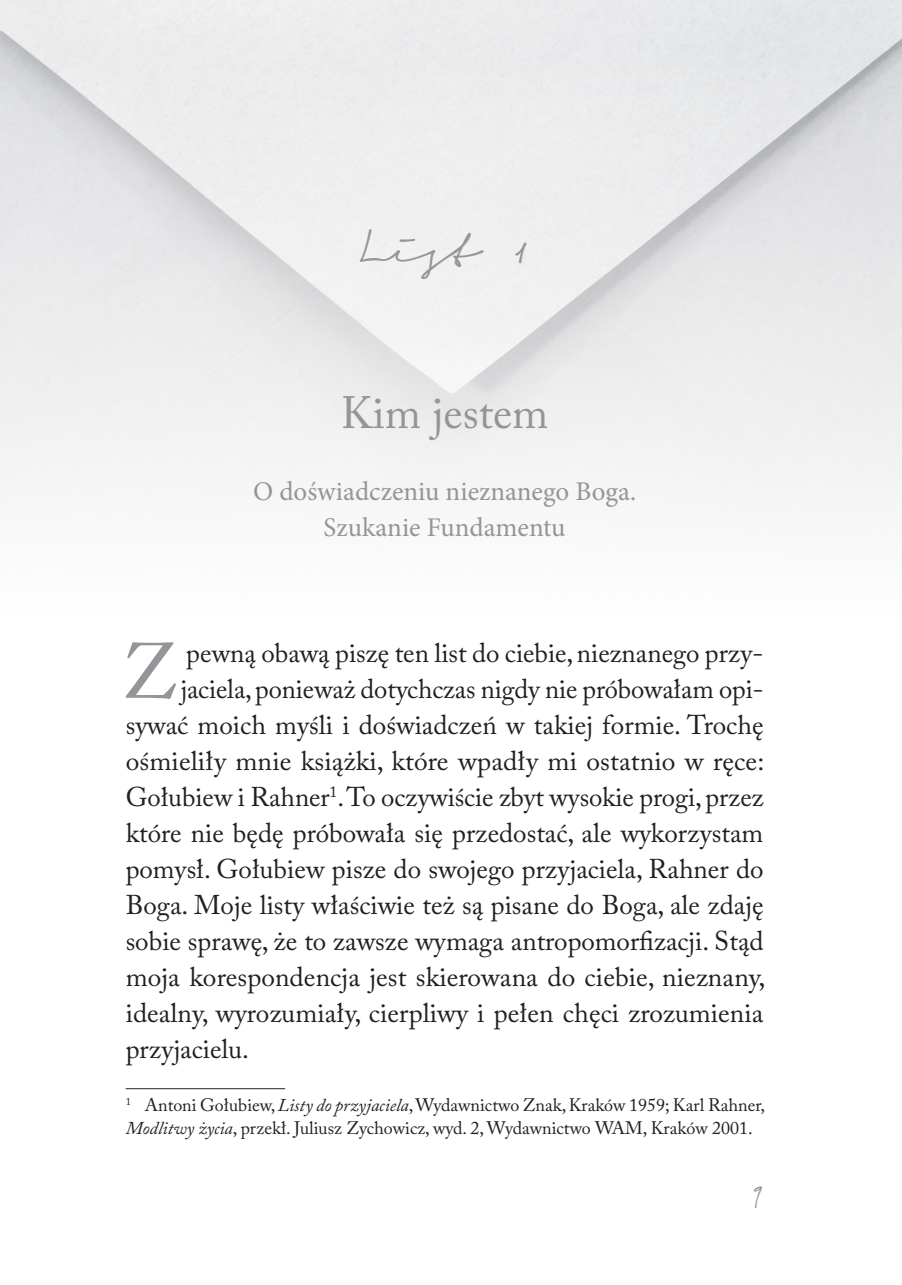
<style>
.page{position:relative;width:902px;height:1285px;background:#fff}
.page>*{position:absolute;margin:0;border:0;box-sizing:border-box;transform-origin:0 0}
.t1{font:77.62px "Adobe Caslon Pro";color:#939598}
.t2{font:45px "Adobe Caslon Pro";color:#939598}
.t3{font:38.25px "Signerica Fat";color:#939598}
.t4{font:27px "Adobe Caslon Pro";color:#231f20}
.t5{font:27px/36px "Minion Pro";color:#939598;text-align:center}
.t6{font:22.5px "Signerica Fat";color:#939598}
.t7{font:18px/22.5px "Adobe Caslon Pro";color:#231f20}
.s1{font-style:italic}
</style>
<div class="page">
<hr style="left:126px;top:1088px;width:159px;height:1px;background:#231f20">
<h3 class="t3" style="left:361px;top:226px;width:168px">List 1</h3>
<h2 class="t2" style="left:341px;top:386px;width:209px">Kim jestem</h2>
<p class="t5" style="left:253px;top:473px;width:385px">O doświadczeniu nieznanego Boga.<br>Szukanie Fundamentu</p>
<h1 class="t1" style="left:122px;top:625px;width:56px">Z</h1>
<p class="t4" style="left:186px;top:636px;width:579px">pewną obawą piszę ten list do ciebie, nieznanego przy-</p>
<p class="t4" style="left:181px;top:672px;width:584px">jaciela, ponieważ dotychczas nigdy nie próbowałam opi-</p>
<p class="t4" style="left:126px;top:708px;width:639px">sywać moich myśli i doświadczeń w takiej formie. Trochę</p>
<p class="t4" style="left:126px;top:744px;width:640px">ośmieliły mnie książki, które wpadły mi ostatnio w ręce:</p>
<p class="t4" style="left:126px;top:780px;width:639px">Gołubiew i Rahner<sup>1</sup>. To oczywiście zbyt wysokie progi, przez</p>
<p class="t4" style="left:126px;top:816px;width:639px">które nie będę próbowała się przedostać, ale wykorzystam</p>
<p class="t4" style="left:126px;top:852px;width:639px">pomysł. Gołubiew pisze do swojego przyjaciela, Rahner do</p>
<p class="t4" style="left:126px;top:888px;width:639px">Boga. Moje listy właściwie też są pisane do Boga, ale zdaję</p>
<p class="t4" style="left:126px;top:924px;width:639px">sobie sprawę, że to zawsze wymaga antropomorfizacji. Stąd</p>
<p class="t4" style="left:126px;top:960px;width:641px">moja korespondencja jest skierowana do ciebie, nieznany,</p>
<p class="t4" style="left:126px;top:996px;width:639px">idealny, wyrozumiały, cierpliwy i pełen chęci zrozumienia</p>
<p class="t4" style="left:126px;top:1032px;width:125px">przyjacielu.</p>
<p class="t7" style="left:126px;top:1093px;width:641px"><sup>1</sup> Antoni Gołubiew, <span class="s1">Listy do przyjaciela</span>, Wydawnictwo Znak, Kraków 1959; Karl Rahner,<br><span class="s1">Modlitwy życia</span>, przekł. Juliusz Zychowicz, wyd. 2, Wydawnictwo WAM, Kraków 2001.</p>
<p class="t6" style="left:753px;top:1177px;width:12px">9</p>
</div>
